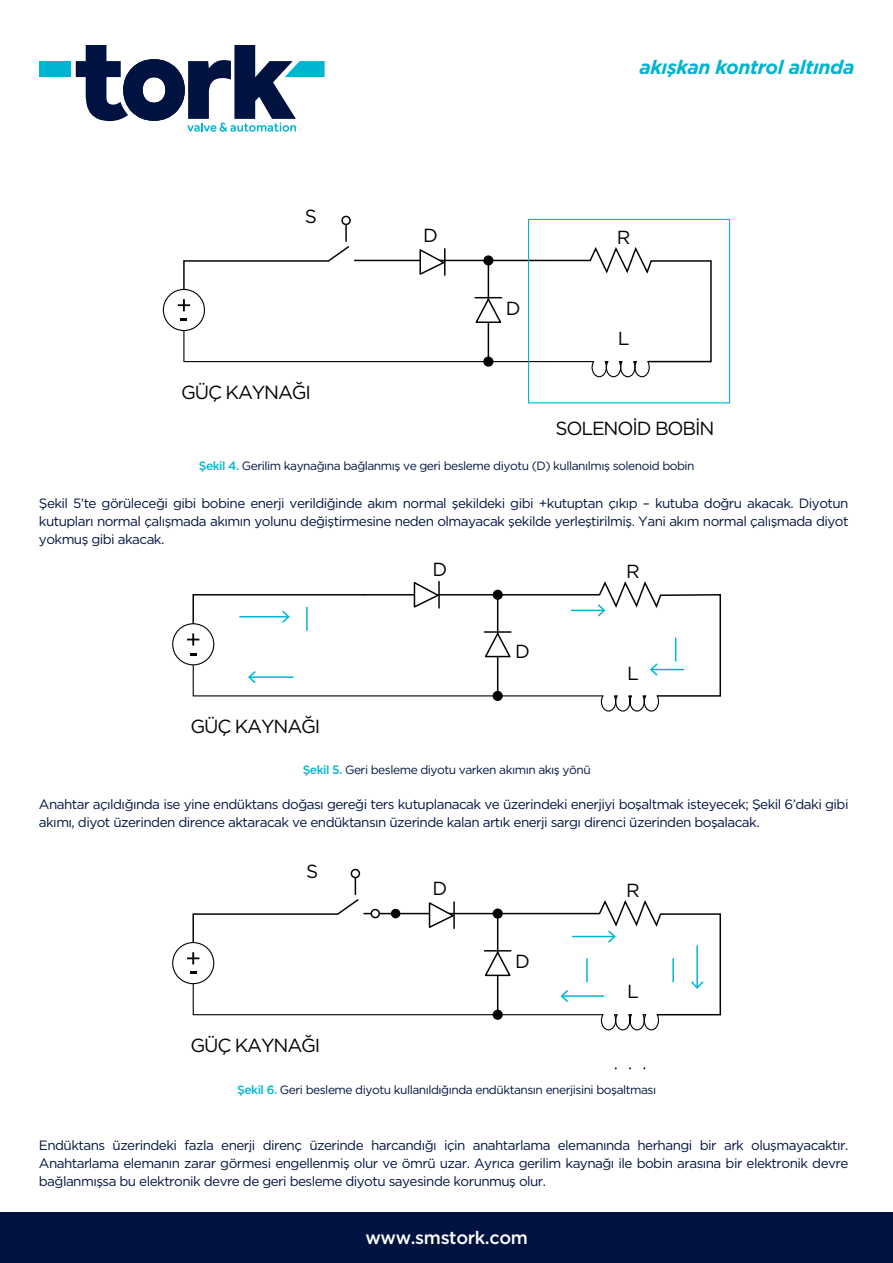
<style>
.page{position:relative;width:893px;height:1263px;background:#fff}
.page>*{position:absolute;margin:0;border:0;box-sizing:border-box;transform-origin:0 0}
.t1{font:italic 700 19.5px "Gotham";letter-spacing:-.02em;color:#00b5d1}
.t2{font:18.9px "Gotham HTF";letter-spacing:-.06em;color:#040503}
.t3{font:500 18px "Gotham HTF";letter-spacing:-.02em;color:#fff}
.t4{font:13.5px/18px "Gotham HTF";letter-spacing:-.04em;color:#001340;text-align:justify}
.t5{font:12px "Gotham HTF";letter-spacing:-.04em;color:#001340}
.s1{font-weight:500;color:#00b5d1}
</style>
<div class="page">
<div style="left:172px;top:942px;width:42px;height:42px;border:1px solid #040503;border-radius:50%"></div>
<div style="left:351px;top:869px;width:9px;height:9px;border:2px solid #040503;border-radius:50%"></div>
<svg style="left:187px;top:878px;width:534px;height:153px"></svg>
<hr style="left:672px;top:958px;width:2px;height:24px;background:#00b5d1">
<hr style="left:586px;top:958px;width:2px;height:24px;background:#00b5d1">
<svg style="left:76px;top:45px;width:249px;height:87px"></svg>
<div style="left:39px;top:61px;width:32px;height:16px;background:#00b5d1"></div>
<div style="left:0;top:1212px;width:893px;height:51px;background:#001340"></div>
<div style="left:163px;top:289px;width:42px;height:42px;border:1px solid #040503;border-radius:50%"></div>
<div style="left:341px;top:216px;width:10px;height:9px;border:2px solid #040503;border-radius:50%"></div>
<div style="left:528px;top:219px;width:202px;height:184px;border:1px solid #00b5d1"></div>
<svg style="left:178px;top:225px;width:534px;height:153px"></svg>
<div style="left:172px;top:623px;width:42px;height:42px;border:1px solid #040503;border-radius:50%"></div>
<svg style="left:187px;top:581px;width:534px;height:131px"></svg>
<h2 class="t2" style="left:305px;top:206px;width:14px">S</h2>
<h2 class="t2" style="left:181px;top:382px;width:131px">GÜÇ KAYNAĞI</h2>
<h2 class="t2" style="left:423px;top:225px;width:16px">D</h2>
<h1 class="t1" style="left:639px;top:56px;width:217px">akışkan kontrol altında</h1>
<h2 class="t2" style="left:506px;top:298px;width:16px">D</h2>
<h2 class="t2" style="left:617px;top:226px;width:15px">R</h2>
<h2 class="t2" style="left:618px;top:328px;width:13px">L</h2>
<h2 class="t2" style="left:555px;top:418px;width:160px">SOLENOİD BOBİN</h2>
<p class="t5" style="left:199px;top:459px;width:497px"><span class="s1">Şekil 4.</span> Gerilim kaynağına bağlanmış ve geri besleme diyotu (D) kullanılmış solenoid bobin</p>
<p class="t4" style="left:39px;top:494px;width:811px">Şekil 5’te görüleceği gibi bobine enerji verildiğinde akım normal şekildeki gibi +kutuptan çıkıp – kutuba doğru akacak. Diyotun kutupları normal çalışmada akımın yolunu değiştirmesine neden olmayacak şekilde yerleştirilmiş. Yani akım normal çalışmada diyot yokmuş gibi akacak.</p>
<h2 class="t2" style="left:190px;top:716px;width:131px">GÜÇ KAYNAĞI</h2>
<h2 class="t2" style="left:432px;top:559px;width:16px">D</h2>
<h2 class="t2" style="left:515px;top:640px;width:16px">D</h2>
<p class="t5" style="left:303px;top:763px;width:289px"><span class="s1">Şekil 5.</span> Geri besleme diyotu varken akımın akış yönü</p>
<h2 class="t2" style="left:626px;top:561px;width:15px">R</h2>
<h2 class="t2" style="left:627px;top:662px;width:13px">L</h2>
<p class="t4" style="left:39px;top:795px;width:811px">Anahtar açıldığında ise yine endüktans doğası gereği ters kutuplanacak ve üzerindeki enerjiyi boşaltmak isteyecek; Şekil 6’daki gibi akımı, diyot üzerinden dirence aktaracak ve endüktansın üzerinde kalan artık enerji sargı direnci üzerinden boşalacak.</p>
<h2 class="t2" style="left:306px;top:860px;width:14px">S</h2>
<h2 class="t2" style="left:190px;top:1035px;width:131px">GÜÇ KAYNAĞI</h2>
<h2 class="t2" style="left:432px;top:878px;width:16px">D</h2>
<h2 class="t2" style="left:515px;top:951px;width:16px">D</h2>
<h2 class="t2" style="left:626px;top:879px;width:15px">R</h2>
<h2 class="t2" style="left:627px;top:981px;width:13px">L</h2>
<p class="t5" style="left:237px;top:1083px;width:421px"><span class="s1">Şekil 6.</span> Geri besleme diyotu kullanıldığında endüktansın enerjisini boşaltması</p>
<p class="t4" style="left:39px;top:1136px;width:811px">Endüktans üzerindeki fazla enerji direnç üzerinde harcandığı için anahtarlama elemanında herhangi bir ark oluşmayacaktır.<br>Anahtarlama elemanın zarar görmesi engellenmiş olur ve ömrü uzar. Ayrıca gerilim kaynağı ile bobin arasına bir elektronik devre bağlanmışsa bu elektronik devre de geri besleme diyotu sayesinde korunmuş olur.</p>
<h3 class="t3" style="left:365px;top:1227px;width:164px">www.smstork.com</h3>
</div>
